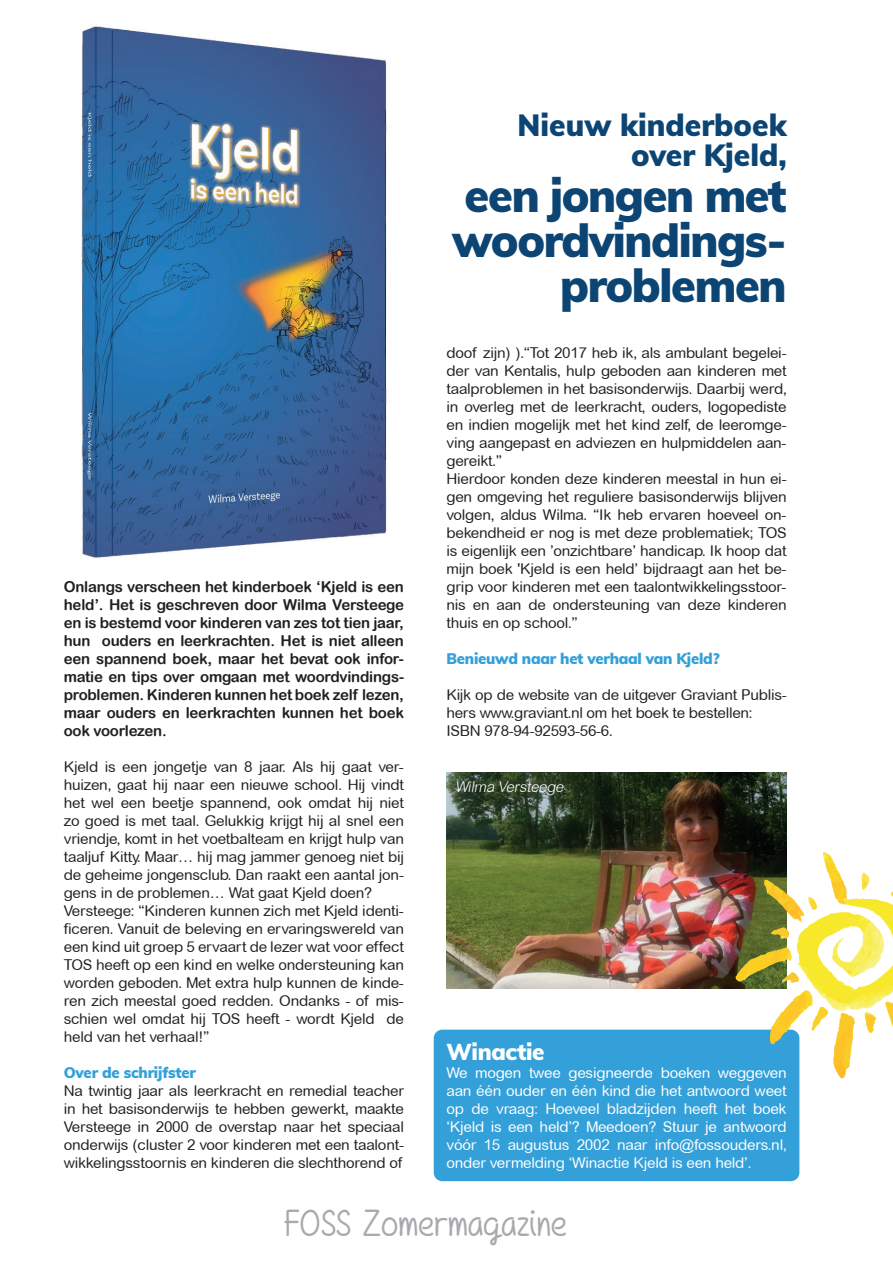
<style>
.page{position:relative;width:893px;height:1263px;background:#fff}
.page>*{position:absolute;margin:0;border:0;box-sizing:border-box;transform-origin:0 0}
.t1{font:900 45px/45px "Muli";letter-spacing:-.03em;color:#0c4574;text-align:right}
.t2{font:37.5px "Girls Have Many Secrets";color:#a8a9ad}
.t3{font:900 30px/30px "Muli";color:#0c4574;text-align:right}
.t4{font:900 22.5px "Muli";letter-spacing:-.015em;color:#fff}
.t5{font:15px/18px "Arial Rounded MT";letter-spacing:-.015em;color:#231f20}
.t6{font:15px/18px "Arial Rounded MT Bold";letter-spacing:-.015em;color:#231f20;text-align:justify}
.t7{font:15px/18px "Arial Rounded MT";letter-spacing:-.015em;color:#fff;text-align:justify}
.t8{font:900 15px "Muli";letter-spacing:-.015em;color:#34a0d9}
.t9{font:italic 300 15px "Arial Rounded MT";color:#fff}
</style>
<div class="page">
<div style="left:434px;top:1030px;width:365px;height:151px;background:#34a0d9;border-radius:9px"></div>
<img style="left:81px;top:26px;width:306px;height:532px">
<img style="left:446px;top:772px;width:341px;height:216px">
<svg style="left:736px;top:852px;width:157px;height:226px"></svg>
<p class="t6" style="left:64px;top:578px;width:342px">Onlangs verscheen het kinderboek ‘Kjeld is een held’. Het is geschreven door Wilma Versteege en is bestemd voor kinderen van zes tot tien jaar, hun ouders en leerkrachten. Het is niet alleen een spannend boek, maar het bevat ook infor&shy;matie en tips over omgaan met woordvindings&shy;problemen. Kinderen kunnen het boek zelf lezen, maar ouders en leerkrachten kunnen het boek ook voorlezen.</p>
<p class="t5" style="left:64px;top:758px;width:342px">Kjeld is een jongetje van 8 jaar. Als hij gaat ver&shy;huizen, gaat hij naar een nieuwe school. Hij vindt het wel een beetje spannend, ook omdat hij niet zo goed is met taal. Gelukkig krijgt hij al snel een vriendje, komt in het voetbalteam en krijgt hulp van taaljuf Kitty. Maar… hij mag jammer genoeg niet bij de geheime jongensclub. Dan raakt een aantal jon&shy;gens in de problemen… Wat gaat Kjeld doen?<br>Versteege: “Kinderen kunnen zich met Kjeld identi&shy;ficeren. Vanuit de beleving en ervaringswereld van een kind uit groep 5 ervaart de lezer wat voor effect TOS heeft op een kind en welke ondersteuning kan worden geboden. Met extra hulp kunnen de kinde&shy;ren zich meestal goed redden. Ondanks - of mis&shy;schien wel omdat hij TOS heeft - wordt Kjeld de held van het verhaal!”</p>
<p class="t8" style="left:64px;top:1062px;width:134px">Over de schrijfster</p>
<p class="t5" style="left:64px;top:1082px;width:342px;text-align:justify">Na twintig jaar als leerkracht en remedial teacher in het basisonderwijs te hebben gewerkt, maakte Versteege in 2000 de overstap naar het speciaal onderwijs (cluster 2 voor kinderen met een taalont&shy;wikkelingsstoornis en kinderen die slechthorend of</p>
<h3 class="t3" style="left:518px;top:109px;width:271px">Nieuw kinderboek over Kjeld,</h3>
<h1 class="t1" style="left:452px;top:171px;width:336px">een jongen met woordvindings&shy;problemen</h1>
<p class="t5" style="left:446px;top:344px;width:342px">doof zijn) ).“Tot 2017 heb ik, als ambulant begelei&shy;der van Kentalis, hulp geboden aan kinderen met taalproblemen in het basisonderwijs. Daarbij werd, in overleg met de leerkracht, ouders, logopediste en indien mogelijk met het kind zelf, de leeromge&shy;ving aangepast en adviezen en hulpmiddelen aan&shy;gereikt.”<br>Hierdoor konden deze kinderen meestal in hun ei&shy;gen omgeving het reguliere basisonderwijs blijven volgen, aldus Wilma. “Ik heb ervaren hoeveel on&shy;bekendheid er nog is met deze problematiek; TOS is eigenlijk een ’onzichtbare’ handicap. Ik hoop dat mijn boek 'Kjeld is een held’ bijdraagt aan het be&shy;grip voor kinderen met een taalontwikkelingsstoor&shy;nis en aan de ondersteuning van deze kinderen thuis en op school.”</p>
<p class="t8" style="left:446px;top:648px;width:275px">Benieuwd naar het verhaal van Kjeld?</p>
<p class="t5" style="left:446px;top:686px;width:342px">Kijk op de website van de uitgever Graviant Publis&shy;hers www.graviant.nl om het boek te bestellen:<br>ISBN 978-94-92593-56-6.</p>
<p class="t9" style="left:455px;top:778px;width:113px">Wilma Versteege</p>
<h3 class="t4" style="left:446px;top:1036px;width:100px">Winactie</h3>
<p class="t7" style="left:446px;top:1064px;width:342px">We mogen twee gesigneerde boeken weggeven aan één ouder en één kind die het antwoord weet op de vraag: Hoeveel bladzijden heeft het boek ‘Kjeld is een held’? Meedoen? Stuur je antwoord vóór 15 augustus 2002 naar info@fossouders.nl, onder vermelding ‘Winactie Kjeld is een held’.</p>
<h2 class="t2" style="left:283px;top:1201px;width:285px">FOSS Zomermagazine</h2>
</div>
